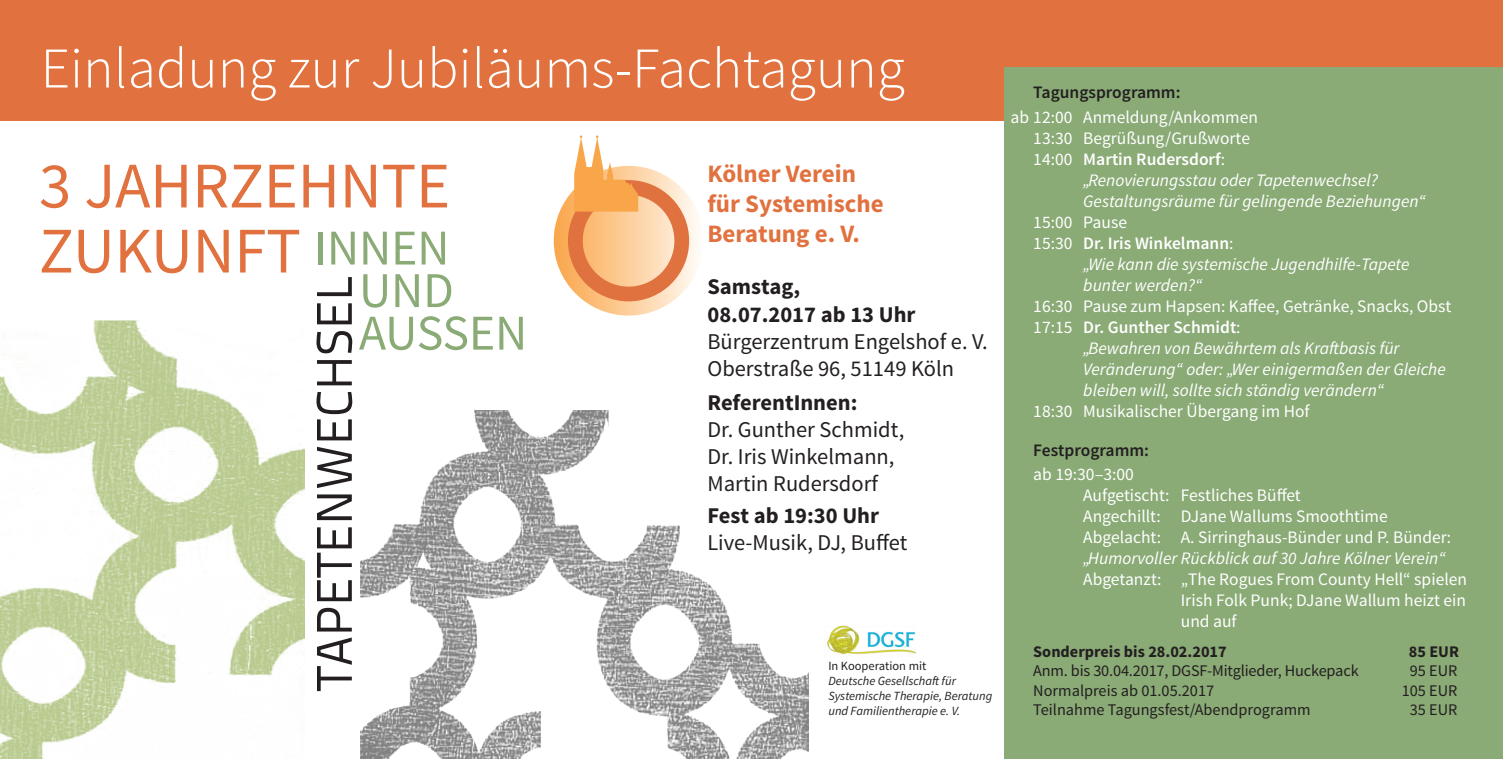
<style>
.page{position:relative;width:1503px;height:759px;background:#fff}
.page>*{position:absolute;margin:0;border:0;box-sizing:border-box;transform-origin:0 0}
.t1{font:65px/65px "Source Sans Pro";color:#e1723f}
.t2{font:300 57.5px "Source Sans Pro";color:#fff}
.t3{font:50px "Titillium Text 22 L";color:#231f20}
.t4{font:50px/42.5px "Source Sans Pro";color:#8aaa76}
.t5{font:700 25px/30px "Source Sans Pro";color:#e1723f}
.t6{font:22.5px/27px "Source Sans Pro";color:#231f20}
.t7{font:700 22.5px/27px "Source Sans Pro";color:#231f20}
.t8{font:17.5px/21px "Source Sans Pro";color:#fff}
.t9{font:italic 17.5px/21px "Source Sans Pro";color:#fff}
.t10{font:600 17.5px "Source Sans Pro";color:#fff}
.t11{font:600 17.5px "Source Sans Pro";color:#231f20}
.t12{font:16.25px "Source Sans Pro";color:#231f20}
.t13{font:700 16.25px "Source Sans Pro";color:#231f20}
.t14{font:italic 12.5px/15px "Source Sans Pro";color:#231f20}
.t15{font:12.5px "Source Sans Pro";color:#231f20}
.s1{font-size:50px;color:#8aaa76}
.s2{font-weight:600}
.s3{font-weight:400}
</style>
<div class="page">
<div style="left:0;top:0;width:1502px;height:120px;background:#e1723f"></div>
<div style="left:1004px;top:68px;width:498px;height:690px;background:#8aaa76"></div>
<img style="left:0;top:321px;width:304px;height:437px">
<svg style="left:554px;top:166px;width:149px;height:149px"></svg>
<svg style="left:568px;top:135px;width:121px;height:166px"></svg>
<img style="left:827px;top:625px;width:89px;height:30px">
<img style="left:360px;top:410px;width:448px;height:347px">
<h2 class="t2" style="left:41px;top:33px;width:865px">Einladung zur Jubiläums-Fachtagung</h2>
<h1 class="t1" style="left:39px;top:154px;width:412px">3 JAHRZEHNTE<br>ZUKUNFT <span class="s1">INNEN</span></h1>
<h3 class="t4" style="left:359px;top:270px;width:170px">UND<br>AUSSEN</h3>
<h3 class="t3" style="left:297px;top:690px;width:417px;rotate:-90deg">TAPETENWECHSEL</h3>
<h3 class="t5" style="left:707px;top:160px;width:178px">Kölner Verein für Systemische<br>Beratung e. V.</h3>
<p class="t7" style="left:707px;top:274px;width:209px">Samstag,<br>08.07.2017 ab 13 Uhr</p>
<p class="t6" style="left:707px;top:328px;width:282px">Bürgerzentrum Engelshof e. V.<br>Oberstraße 96, 51149 Köln</p>
<p class="t7" style="left:707px;top:390px;width:151px">ReferentInnen:</p>
<p class="t6" style="left:707px;top:416px;width:198px">Dr. Gunther Schmidt,<br>Dr. Iris Winkelmann,<br>Martin Rudersdorf</p>
<p class="t7" style="left:707px;top:503px;width:173px">Fest ab 19:30 Uhr</p>
<p class="t6" style="left:707px;top:529px;width:201px">Live-Musik, DJ, Buffet</p>
<p class="t15" style="left:828px;top:657px;width:99px">In Kooperation mit</p>
<p class="t14" style="left:828px;top:673px;width:165px">Deutsche Gesellschaft für<br>Systemische Therapie, Beratung und Familientherapie e. V.</p>
<p class="t11" style="left:1033px;top:81px;width:149px">Tagungsprogramm:</p>
<p class="t8" style="left:1033px;top:106px;width:226px;text-indent:-23px">ab 12:00 Anmeldung/Ankommen<br>13:30 Begrüßung/Grußworte<br>14:00 <span class="s2">Martin Rudersdorf</span>:</p>
<p class="t9" style="left:1083px;top:169px;width:344px">„Renovierungsstau oder Tapetenwechsel?<br>Gestaltungsräume für gelingende Beziehungen“</p>
<p class="t8" style="left:1033px;top:211px;width:95px">15:00 Pause</p>
<p class="t10" style="left:1033px;top:232px;width:202px"><span class="s3">15:30</span> Dr. Iris Winkelmann<span class="s3">:</span></p>
<p class="t9" style="left:1083px;top:253px;width:328px">„Wie kann die systemische Jugendhilfe-Tapete</p>
<p class="t9" style="left:1083px;top:274px;width:120px">bunter werden?“</p>
<p class="t8" style="left:1033px;top:295px;width:419px">16:30 Pause zum Hapsen: Kaffee, Getränke, Snacks, Obst</p>
<p class="t10" style="left:1033px;top:316px;width:209px"><span class="s3">17:15</span> Dr. Gunther Schmidt<span class="s3">:</span></p>
<p class="t9" style="left:1083px;top:337px;width:318px">„Bewahren von Bewährtem als Kraftbasis für</p>
<p class="t9" style="left:1083px;top:358px;width:364px">Veränderung“ oder: „Wer einigermaßen der Gleiche</p>
<p class="t9" style="left:1083px;top:379px;width:302px">bleiben will, sollte sich ständig verändern“</p>
<p class="t8" style="left:1033px;top:400px;width:278px">18:30 Musikalischer Übergang im Hof</p>
<p class="t11" style="left:1033px;top:439px;width:117px">Festprogramm:</p>
<p class="t8" style="left:1083px;top:463px;width:369px;text-indent:-50px">ab 19:30‒3:00<br>Aufgetischt: Festliches Büffet<br>Angechillt: DJane Wallums Smoothtime Abgelacht: A. Sirringhaus-Bünder und P. Bünder:</p>
<p class="t9" style="left:1083px;top:547px;width:364px">„Humorvoller Rückblick auf 30 Jahre Kölner Verein“</p>
<p class="t8" style="left:1180px;top:568px;width:288px;text-align:justify;text-indent:-97px">Abgetanzt: „The Rogues From County Hell“ spielen Irish Folk Punk; DJane Wallum heizt ein und auf</p>
<p class="t13" style="left:1033px;top:640px;width:195px">Sonderpreis bis 28.02.2017</p>
<p class="t13" style="left:1408px;top:640px;width:52px">85 EUR</p>
<p class="t12" style="left:1033px;top:660px;width:327px">Anm. bis 30.04.2017, DGSF-Mitglieder, Huckepack</p>
<p class="t12" style="left:1409px;top:660px;width:49px">95 EUR</p>
<p class="t12" style="left:1033px;top:679px;width:182px">Normalpreis ab 01.05.2017</p>
<p class="t12" style="left:1401px;top:679px;width:57px">105 EUR</p>
<p class="t12" style="left:1033px;top:699px;width:279px">Teilnahme Tagungsfest/Abendprogramm</p>
<p class="t12" style="left:1409px;top:699px;width:49px">35 EUR</p>
</div>
